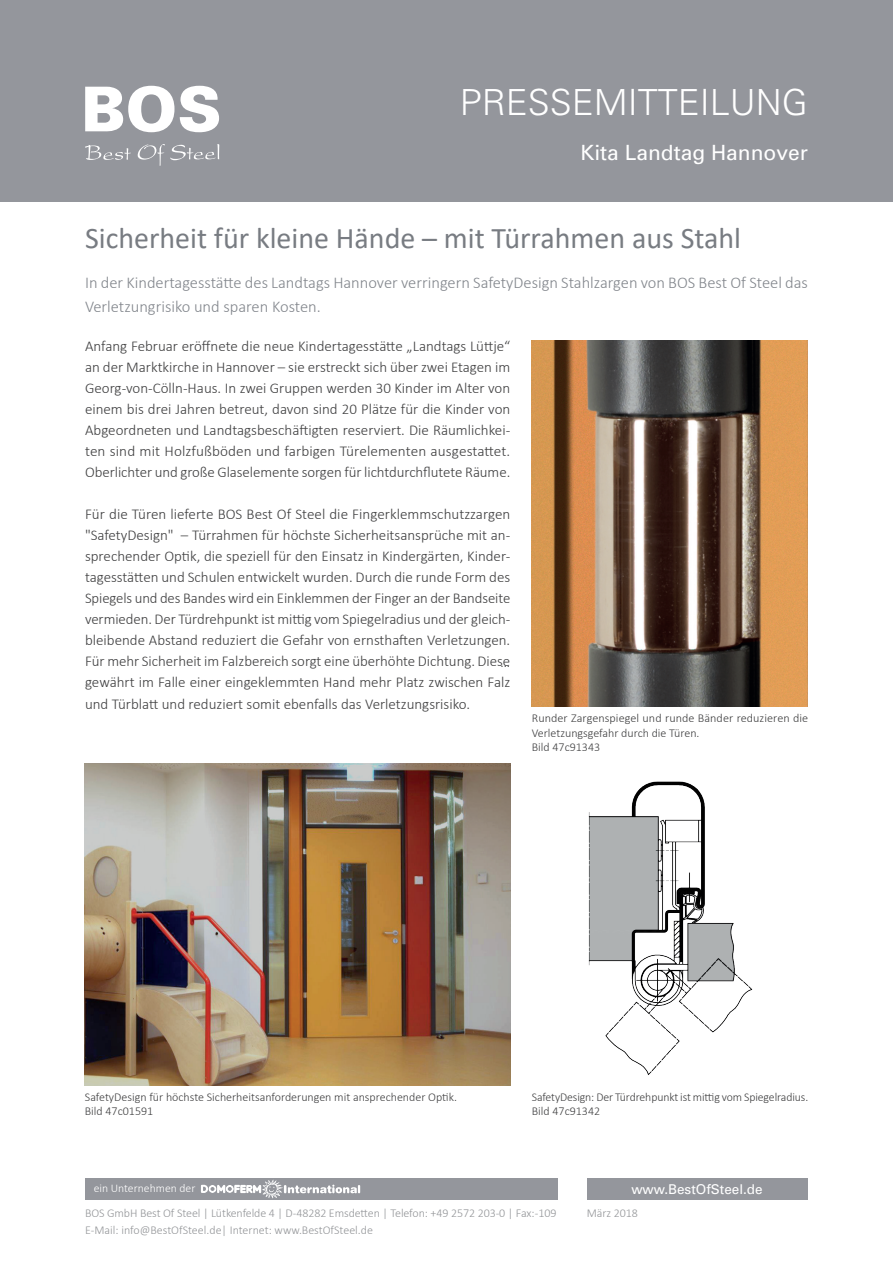
<style>
.page{position:relative;width:893px;height:1263px;background:#fff}
.page>*{position:absolute;margin:0;border:0;box-sizing:border-box;transform-origin:0 0}
.t1{font:300 36px "Univers";color:#fff}
.t2{font:30px "Calibri";color:#787c82}
.t3{font:21px "Univers";color:#fff}
.t4{font:300 16.5px/24px "Calibri";color:#82868c}
.t5{font:300 15px/21px "Calibri";letter-spacing:-.005em;color:#3e3e3f;text-align:justify}
.t6{font:13.5px "Univers";color:#fff}
.t7{font:300 13.5px "Calibri";color:#3e3e3f}
.t8{font:300 12px/14.4px "Calibri";color:#3e3e3f}
.t9{font:300 12px/17.2px "Calibri";letter-spacing:-.005em;color:#939598}
.t10{font:300 11.7px "Calibri";color:#fff}
</style>
<div class="page">
<div style="left:85px;top:1178px;width:472px;height:21px;background:#94969c"></div>
<svg style="left:201px;top:1180px;width:159px;height:18px"></svg>
<div style="left:0;top:0;width:893px;height:202px;background:#94969c"></div>
<svg style="left:85px;top:86px;width:89px;height:46px"></svg>
<svg style="left:180px;top:86px;width:39px;height:46px"></svg>
<svg style="left:85px;top:145px;width:46px;height:15px"></svg>
<svg style="left:138px;top:144px;width:81px;height:22px"></svg>
<div style="left:587px;top:1178px;width:220px;height:21px;background:#94969c"></div>
<img style="left:588px;top:781px;width:165px;height:294px">
<img style="left:85px;top:763px;width:425px;height:322px">
<img style="left:532px;top:340px;width:275px;height:367px">
<h1 class="t1" style="left:460px;top:80px;width:350px">PRESSEMITTEILUNG</h1>
<h3 class="t3" style="left:580px;top:139px;width:229px">Kita Landtag Hannover</h3>
<h2 class="t2" style="left:85px;top:217px;width:658px">Sicherheit für kleine Hände – mit Türrahmen aus Stahl</h2>
<p class="t4" style="left:85px;top:271px;width:724px">In der Kindertagesstätte des Landtags Hannover verringern SafetyDesign Stahlzargen von BOS Best Of Steel das<br>Verletzungrisiko und sparen Kosten.</p>
<p class="t5" style="left:85px;top:336px;width:427px">Anfang Februar eröffnete die neue Kindertagesstätte „Landtags Lüttje“ an der Marktkirche in Hannover – sie erstreckt sich über zwei Etagen im Georg-von-Cölln-Haus. In zwei Gruppen werden 30 Kinder im Alter von einem bis drei Jahren betreut, davon sind 20 Plätze für die Kinder von Abgeordneten und Landtagsbeschäftigten reserviert. Die Räumlichkei&shy;ten sind mit Holzfußböden und farbigen Türelementen ausgestattet.<br>Oberlichter und große Glaselemente sorgen für lichtdurchflutete Räume.</p>
<p class="t5" style="left:85px;top:504px;width:427px">Für die Türen lieferte BOS Best Of Steel die Fingerklemmschutzzargen "SafetyDesign" – Türrahmen für höchste Sicherheitsansprüche mit an&shy;sprechender Optik, die speziell für den Einsatz in Kindergärten, Kinder&shy;tagesstätten und Schulen entwickelt wurden. Durch die runde Form des Spiegels und des Bandes wird ein Einklemmen der Finger an der Bandseite vermieden. Der Türdrehpunkt ist mittig vom Spiegelradius und der gleich&shy;bleibende Abstand reduziert die Gefahr von ernsthaften Verletzungen.<br>Für mehr Sicherheit im Falzbereich sorgt eine überhöhte Dichtung. Diese gewährt im Falle einer eingeklemmten Hand mehr Platz zwischen Falz und Türblatt und reduziert somit ebenfalls das Verletzungsrisiko.</p>
<p class="t7" style="left:500px;top:654px;width:11px">...</p>
<p class="t8" style="left:532px;top:711px;width:278px">Runder Zargenspiegel und runde Bänder reduzieren die<br>Verletzungsgefahr durch die Türen.<br>Bild 47c91343</p>
<p class="t8" style="left:85px;top:1089px;width:374px">SafetyDesign für höchste Sicherheitsanforderungen mit ansprechender Optik.<br>Bild 47c01591</p>
<p class="t8" style="left:532px;top:1089px;width:278px">SafetyDesign: Der Türdrehpunkt ist mittig vom Spiegelradius.<br>Bild 47c91342</p>
<p class="t10" style="left:94px;top:1181px;width:103px">ein Unternehmen der</p>
<p class="t9" style="left:85px;top:1204px;width:473px">BOS GmbH Best Of Steel | Lütkenfelde 4 | D-48282 Emsdetten | Telefon: +49 2572 203-0 | Fax: -109<br>E-Mail: info@BestOfSteel.de| Internet: www.BestOfSteel.de</p>
<p class="t6" style="left:631px;top:1181px;width:133px">www.BestOfSteel.de</p>
<p class="t9" style="left:587px;top:1204px;width:53px">März 2018</p>
</div>
